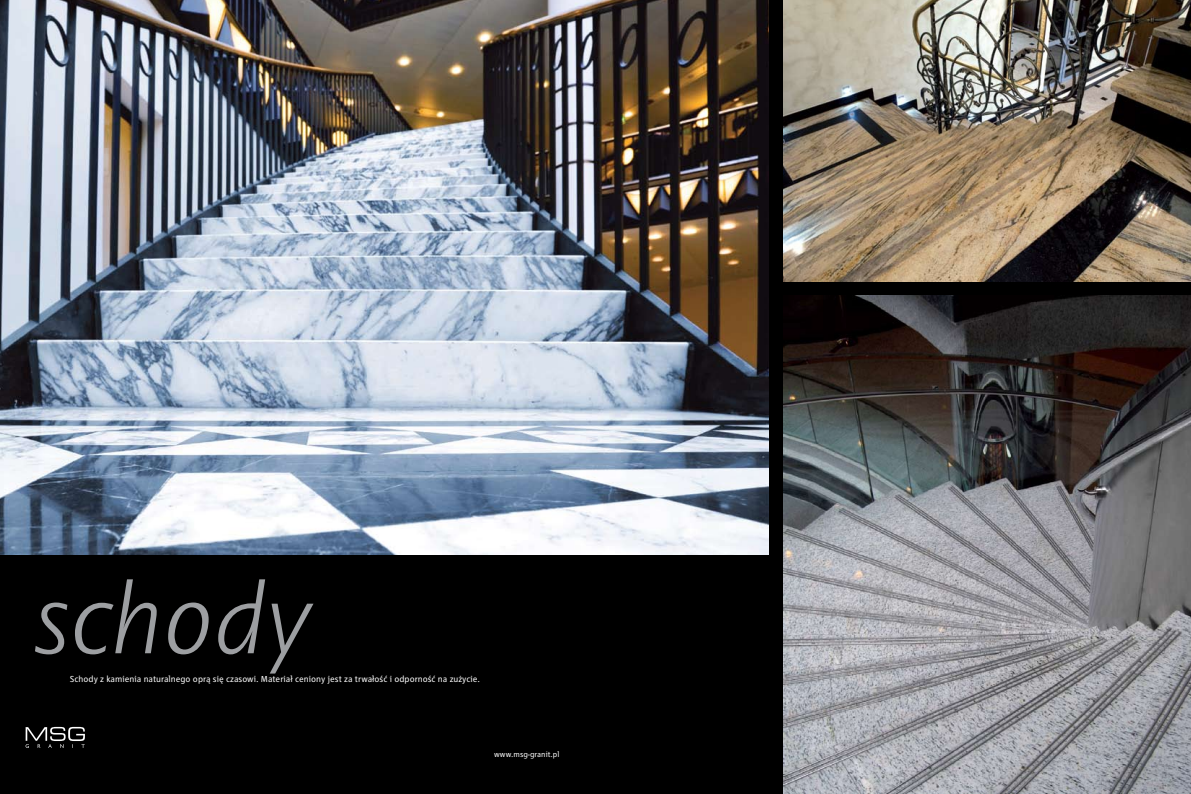
<style>
.page{position:relative;width:1191px;height:794px;background:#000}
.page>*{position:absolute;margin:0;border:0;box-sizing:border-box;transform-origin:0 0}
.t1{font:italic 300 104.1px "RWE Corp HCEOP";color:#9d9fa2}
.t2{font:9px "RWE Corp CEOP";color:#fff}
.t3{font:8px "RWE Corp CEOP";color:#fff}
</style>
<div class="page">
<img style="left:783px;top:296px;width:408px;height:498px">
<img style="left:783px;top:0;width:408px;height:282px">
<img style="left:0;top:0;width:768px;height:555px">
<svg style="left:26px;top:727px;width:59px;height:21px"></svg>
<h1 class="t1" style="left:36px;top:561px;width:276px">schody</h1>
<p class="t2" style="left:70px;top:674px;width:412px">Schody z kamienia naturalnego oprą się czasowi. Materiał ceniony jest za trwałość i odporność na zużycie.</p>
<p class="t3" style="left:494px;top:750px;width:67px">www.msg-granit.pl</p>
</div>
